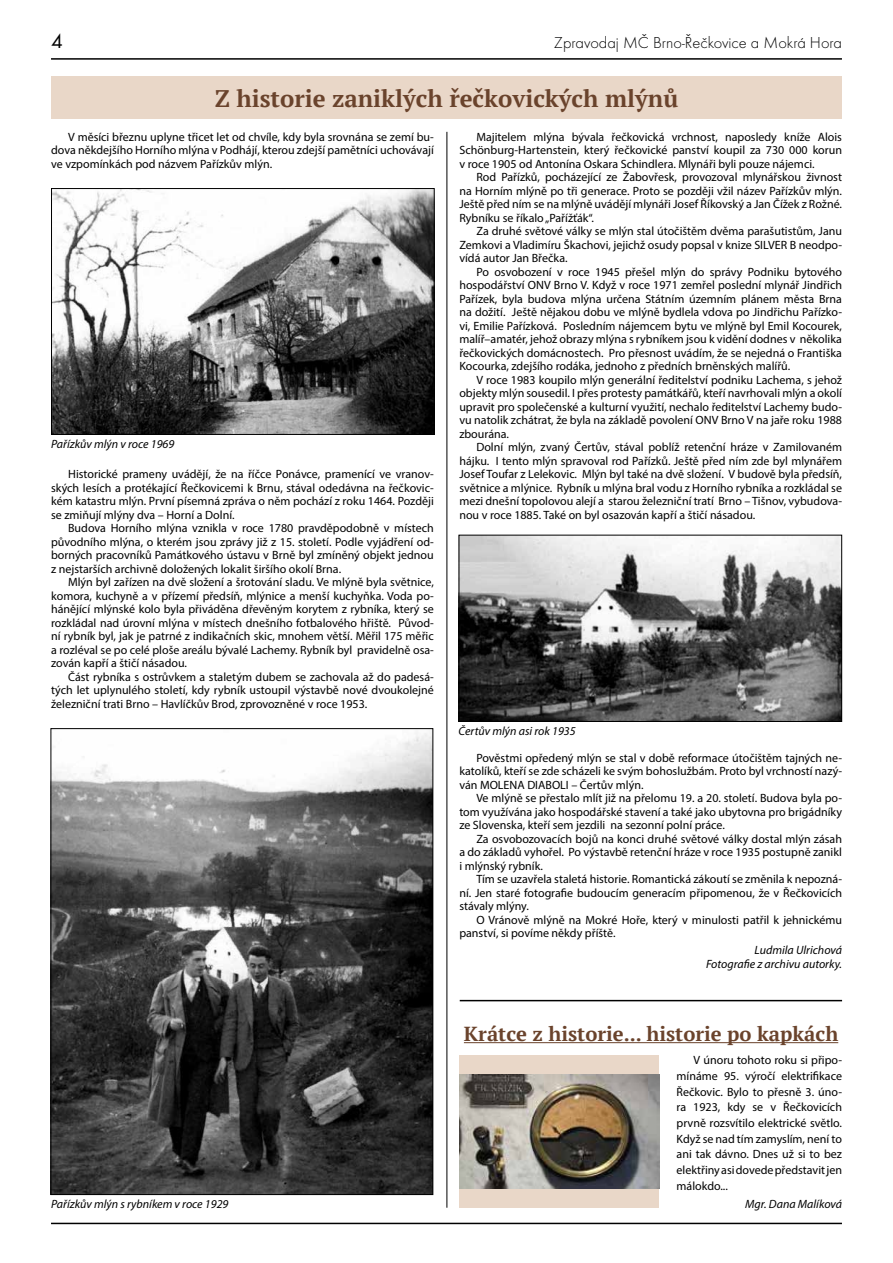
<style>
.page{position:relative;width:893px;height:1263px;background:#fff}
.page>*{position:absolute;margin:0;border:0;box-sizing:border-box;transform-origin:0 0}
.t1{font:700 24px "PT Serif";color:#6a432c}
.t2{font:21px "Futura TOT";color:#000}
.t3{font:700 20.25px "PT Serif";color:#6a432c}
.t4{font:16.5px "Futura TOT Ligh";color:#000}
.t5{font:12px/13.5px "Myriad Pro";color:#000;text-align:justify}
.t6{font:italic 12px/14.2px "Myriad Pro";color:#000;text-align:right}
</style>
<div class="page">
<hr style="left:51px;top:58px;width:791px;height:2px;background:#000">
<hr style="left:51px;top:1223px;width:791px;height:1px;background:#000">
<hr style="left:447px;top:132px;width:1px;height:1076px;background:#000">
<hr style="left:464px;top:1042px;width:374px;height:1px;background:#6a432c">
<div style="left:51px;top:77px;width:791px;height:42px;background:#e9d7c8"></div>
<div style="left:460px;top:1055px;width:199px;height:152px;background:#e9d7c8"></div>
<img style="left:460px;top:1074px;width:199px;height:115px">
<img style="left:53px;top:190px;width:380px;height:243px">
<div style="left:51px;top:188px;width:384px;height:247px;border:1px solid #000"></div>
<img style="left:461px;top:537px;width:379px;height:183px">
<div style="left:459px;top:535px;width:383px;height:187px;border:1px solid #000"></div>
<img style="left:53px;top:732px;width:378px;height:461px">
<hr style="left:460px;top:1000px;width:382px;height:1px;background:#000">
<h2 class="t2" style="left:51px;top:28px;width:13px">4</h2>
<h3 class="t4" style="left:554px;top:33px;width:289px">Zpravodaj MČ Brno-Řečkovice a Mokrá Hora</h3>
<h1 class="t1" style="left:215px;top:83px;width:465px">Z historie zaniklých řečkovických mlýnů</h1>
<p class="t5" style="left:51px;top:130px;width:384px;text-indent:17px">V měsíci březnu uplyne třicet let od chvíle, kdy byla srovnána se zemí bu&shy;dova někdejšího Horního mlýna v Podhájí, kterou zdejší pamětníci uchovávají ve vzpomínkách pod názvem Pařízkův mlýn.</p>
<p class="t6" style="left:51px;top:436px;width:125px">Pařízkův mlýn v roce 1969</p>
<p class="t5" style="left:51px;top:467px;width:384px;text-indent:17px">Historické prameny uvádějí, že na říčce Ponávce, pramenící ve vranov&shy;ských lesích a protékající Řečkovicemi k Brnu, stával odedávna na řečkovic&shy;kém katastru mlýn. První písemná zpráva o něm pochází z roku 1464. Později se zmiňují mlýny dva – Horní a Dolní.</p>
<p class="t5" style="left:51px;top:521px;width:384px;text-indent:17px">Budova Horního mlýna vznikla v roce 1780 pravděpodobně v místech původního mlýna, o kterém jsou zprávy již z 15. století. Podle vyjádření od&shy;borných pracovníků Památkového ústavu v Brně byl zmíněný objekt jednou z nejstarších archivně doložených lokalit širšího okolí Brna.</p>
<p class="t5" style="left:51px;top:575px;width:384px;text-indent:17px">Mlýn byl zařízen na dvě složení a šrotování sladu. Ve mlýně byla světnice, komora, kuchyně a v přízemí předsíň, mlýnice a menší kuchyňka. Voda po&shy;hánějící mlýnské kolo byla přiváděna dřevěným korytem z rybníka, který se rozkládal nad úrovní mlýna v místech dnešního fotbalového hřiště. Původ&shy;ní rybník byl, jak je patrné z indikačních skic, mnohem větší. Měřil 175 měřic a rozléval se po celé ploše areálu bývalé Lachemy. Rybník byl pravidelně osa&shy;zován kapří a štičí násadou.</p>
<p class="t5" style="left:51px;top:670px;width:384px;text-indent:17px">Část rybníka s ostrůvkem a staletým dubem se zachovala až do padesá&shy;tých let uplynulého století, kdy rybník ustoupil výstavbě nové dvoukolejné železniční trati Brno – Havlíčkův Brod, zprovozněné v roce 1953.</p>
<p class="t6" style="left:51px;top:1196px;width:179px">Pařízkův mlýn s rybníkem v roce 1929</p>
<p class="t5" style="left:459px;top:130px;width:384px;text-indent:17px">Majitelem mlýna bývala řečkovická vrchnost, naposledy kníže Alois Schönburg-Hartenstein, který řečkovické panství koupil za 730 000 korun v roce 1905 od Antonína Oskara Schindlera. Mlynáři byli pouze nájemci.</p>
<p class="t5" style="left:459px;top:170px;width:384px;text-indent:17px">Rod Pařízků, pocházející ze Žabovřesk, provozoval mlynářskou živnost na Horním mlýně po tři generace. Proto se později vžil název Pařízkův mlýn.<br>Ještě před ním se na mlýně uvádějí mlynáři Josef Říkovský a Jan Čížek z Rožné.<br>Rybníku se říkalo „Pařížťák“.</p>
<p class="t5" style="left:459px;top:224px;width:384px;text-indent:17px">Za druhé světové války se mlýn stal útočištěm dvěma parašutistům, Janu Zemkovi a Vladimíru Škachovi, jejichž osudy popsal v knize SILVER B neodpo&shy;vídá autor Jan Břečka.</p>
<p class="t5" style="left:459px;top:265px;width:384px;text-indent:17px">Po osvobození v roce 1945 přešel mlýn do správy Podniku bytového hospodářství ONV Brno V. Když v roce 1971 zemřel poslední mlynář Jindřich Pařízek, byla budova mlýna určena Státním územním plánem města Brna na dožití. Ještě nějakou dobu ve mlýně bydlela vdova po Jindřichu Pařízko&shy;vi, Emilie Pařízková. Posledním nájemcem bytu ve mlýně byl Emil Kocourek, malíř–amatér, jehož obrazy mlýna s rybníkem jsou k vidění dodnes v několika řečkovických domácnostech. Pro přesnost uvádím, že se nejedná o Františka Kocourka, zdejšího rodáka, jednoho z předních brněnských malířů.</p>
<p class="t5" style="left:459px;top:373px;width:384px;text-indent:17px">V roce 1983 koupilo mlýn generální ředitelství podniku Lachema, s jehož objekty mlýn sousedil. I přes protesty památkářů, kteří navrhovali mlýn a okolí upravit pro společenské a kulturní využití, nechalo ředitelství Lachemy budo&shy;vu natolik zchátrat, že byla na základě povolení ONV Brno V na jaře roku 1988 zbourána.</p>
<p class="t5" style="left:459px;top:440px;width:384px;text-indent:17px">Dolní mlýn, zvaný Čertův, stával poblíž retenční hráze v Zamilovaném hájku. I tento mlýn spravoval rod Pařízků. Ještě před ním zde byl mlynářem Josef Toufar z Lelekovic. Mlýn byl také na dvě složení. V budově byla předsíň, světnice a mlýnice. Rybník u mlýna bral vodu z Horního rybníka a rozkládal se mezi dnešní topolovou alejí a starou železniční tratí Brno – Tišnov, vybudova&shy;nou v roce 1885. Také on byl osazován kapří a štičí násadou.</p>
<p class="t6" style="left:459px;top:723px;width:119px">Čertův mlýn asi rok 1935</p>
<p class="t5" style="left:459px;top:751px;width:384px;text-indent:17px">Pověstmi opředený mlýn se stal v době reformace útočištěm tajných ne&shy;katolíků, kteří se zde scházeli ke svým bohoslužbám. Proto byl vrchností nazý&shy;ván MOLENA DIABOLI – Čertův mlýn.</p>
<p class="t5" style="left:459px;top:791px;width:384px;text-indent:17px">Ve mlýně se přestalo mlít již na přelomu 19. a 20. století. Budova byla po&shy;tom využívána jako hospodářské stavení a také jako ubytovna pro brigádníky ze Slovenska, kteří sem jezdili na sezonní polní práce.</p>
<p class="t5" style="left:459px;top:832px;width:384px;text-indent:17px">Za osvobozovacích bojů na konci druhé světové války dostal mlýn zásah a do základů vyhořel. Po výstavbě retenční hráze v roce 1935 postupně zanikl i mlýnský rybník.</p>
<p class="t5" style="left:459px;top:872px;width:384px;text-indent:17px">Tím se uzavřela staletá historie. Romantická zákoutí se změnila k nepozná&shy;ní. Jen staré fotografie budoucím generacím připomenou, že v Řečkovicích stávaly mlýny.</p>
<p class="t5" style="left:459px;top:913px;width:384px;text-indent:17px">O Vránově mlýně na Mokré Hoře, který v minulosti patřil k jehnickému panství, si povíme někdy příště.</p>
<p class="t6" style="left:706px;top:942px;width:137px">Ludmila Ulrichová<br>Fotografie z archivu autorky.</p>
<h3 class="t3" style="left:464px;top:1021px;width:376px">Krátce z historie... historie po kapkách</h3>
<p class="t5" style="left:677px;top:1052px;width:167px;line-height:15.8px;text-indent:17px">V únoru tohoto roku si připo&shy;mínáme 95. výročí elektrifikace Řečkovic. Bylo to přesně 3. úno&shy;ra 1923, kdy se v Řečkovicích prvně rozsvítilo elektrické světlo.<br>Když se nad tím zamyslím, není to ani tak dávno. Dnes už si to bez elektřiny asi dovede představit jen málokdo...</p>
<p class="t6" style="left:745px;top:1196px;width:98px">Mgr. Dana Malíková</p>
</div>
